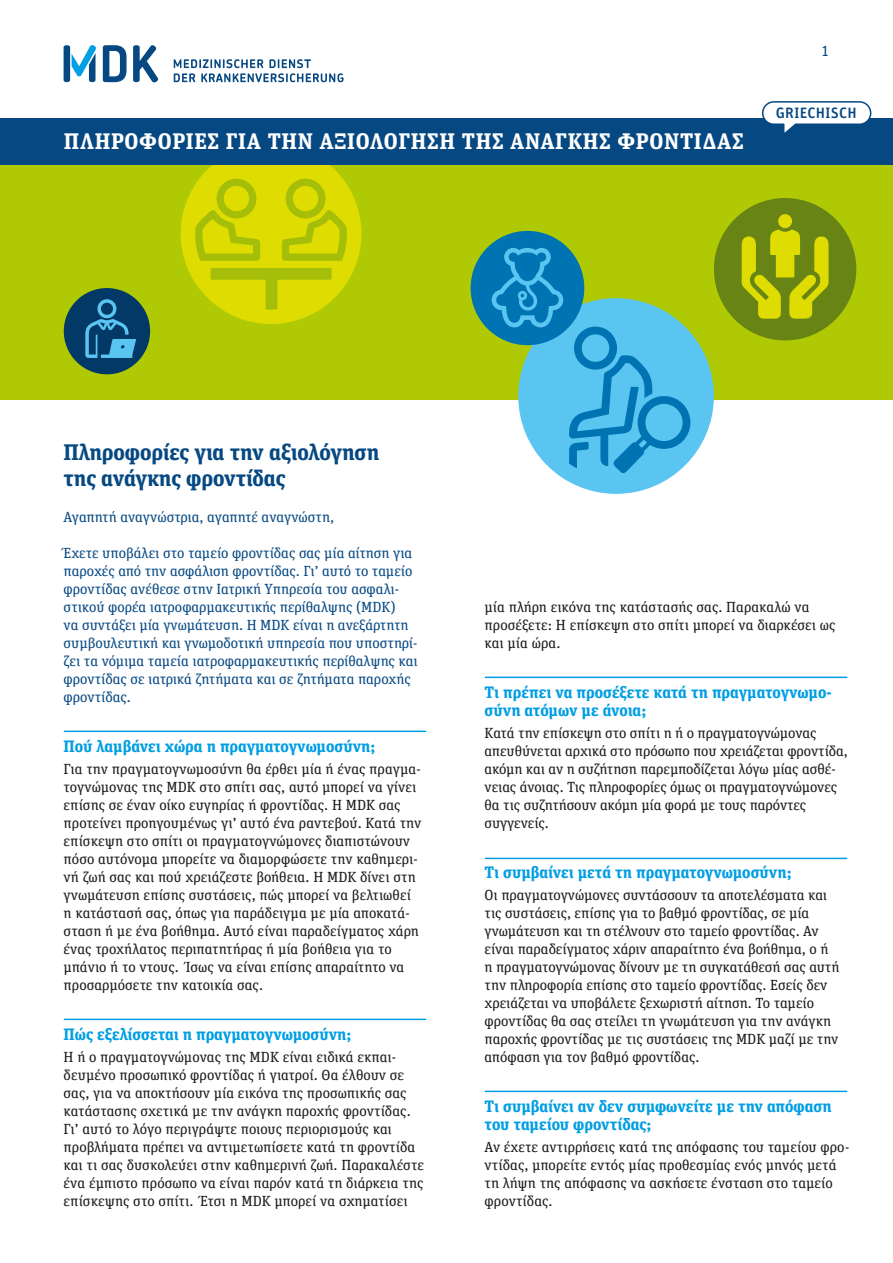
<style>
.page{position:relative;width:893px;height:1263px;background:#fff}
.page>*{position:absolute;margin:0;border:0;box-sizing:border-box;transform-origin:0 0}
.t1{font:700 22.5px "Unit Slab Pro";letter-spacing:.03em;color:#fff}
.t2{font:700 22.5px/25.5px "Unit Slab Pro";letter-spacing:-.01em;color:#064882}
.Absatzheadline{font:700 16.5px/18px "Unit Slab Pro";letter-spacing:-.005em;color:#009ee3}
.t3{font:500 15px "Unit Rounded Pro";letter-spacing:.01em;color:#064882}
.t4{font:14.7px/18px "Unit Slab Pro";letter-spacing:-.005em;color:#1a1a18}
.Einleser{font:14.7px/18px "Unit Slab Pro";letter-spacing:-.01em;color:#064882}
.t5{font:14.7px "Unit Rounded OT";color:#064882}
</style>
<div class="page">
<div style="left:0;top:164px;width:893px;height:236px;background:#afca05"></div>
<svg style="left:181px;top:165px;width:180px;height:159px"></svg>
<svg style="left:471px;top:198px;width:385px;height:296px"></svg>
<svg style="left:64px;top:288px;width:86px;height:86px"></svg>
<svg style="left:174px;top:59px;width:170px;height:23px"></svg>
<svg style="left:103px;top:45px;width:55px;height:37px"></svg>
<svg style="left:64px;top:45px;width:32px;height:37px"></svg>
<div style="left:0;top:118px;width:893px;height:47px;background:#064882"></div>
<hr style="left:64px;top:731px;width:362px;height:1px;background:#009ee3">
<hr style="left:64px;top:1019px;width:362px;height:1px;background:#009ee3">
<hr style="left:485px;top:677px;width:362px;height:1px;background:#009ee3">
<hr style="left:485px;top:858px;width:362px;height:1px;background:#009ee3">
<hr style="left:485px;top:1091px;width:362px;height:1px;background:#009ee3">
<div style="left:763px;top:102px;width:108px;height:22px;background:#fff;border-radius:11px"></div>
<div style="left:762px;top:101px;width:109px;height:24px;border:2px solid #064882;border-radius:11px"></div>
<p class="t5" style="left:821px;top:42px;width:10px">1</p>
<h1 class="t1" style="left:64px;top:125px;width:681px">ΠΛΗΡΟΦΟΡΙΕΣ ΓΙΑ ΤΗΝ ΑΞΙΟΛΟΓΗΣΗ ΤΗΣ ΑΝΑΓΚΗΣ ΦΡΟΝΤΙΔΑΣ</h1>
<p class="t3" style="left:776px;top:103px;width:82px">GRIECHISCH</p>
<h2 class="t2" style="left:64px;top:438px;width:317px">Πληροφορίες για την αξιολόγηση της ανάγκης φροντίδας</h2>
<p class="Einleser" style="left:64px;top:507px;width:272px">Αγαπητή αναγνώστρια, αγαπητέ αναγνώστη,</p>
<p class="Einleser" style="left:64px;top:543px;width:356px">Έχετε υποβάλει στο ταμείο φροντίδας σας μία αίτηση για παροχές από την ασφάλιση φροντίδας. Γι’ αυτό το ταμείο φροντίδας ανέθεσε στην Ιατρική Υπηρεσία του ασφαλι&shy;στικού φορέα ιατροφαρμακευτικής περίθαλψης (MDK)<br>να συντάξει μία γνωμάτευση. Η MDK είναι η ανεξάρτητη συμβουλευτική και γνωμοδοτική υπηρεσία που υποστηρί&shy;ζει τα νόμιμα ταμεία ιατροφαρμακευτικής περίθαλψης και φροντίδας σε ιατρικά ζητήματα και σε ζητήματα παροχής φροντίδας.</p>
<p class="Absatzheadline" style="left:64px;top:736px;width:313px">Πού λαμβάνει χώρα η πραγματογνωμοσύνη;</p>
<p class="t4" style="left:64px;top:759px;width:359px">Για την πραγματογνωμοσύνη θα έρθει μία ή ένας πραγμα&shy;τογνώμονας της MDK στο σπίτι σας, αυτό μπορεί να γίνει επίσης σε έναν οίκο ευγηρίας ή φροντίδας. Η MDK σας προτείνει προηγουμένως γι’ αυτό ένα ραντεβού. Κατά την επίσκεψη στο σπίτι οι πραγματογνώμονες διαπιστώνουν πόσο αυτόνομα μπορείτε να διαμορφώσετε την καθημερι&shy;νή ζωή σας και πού χρειάζεστε βοήθεια. Η MDK δίνει στη γνωμάτευση επίσης συστάσεις, πώς μπορεί να βελτιωθεί η κατάστασή σας, όπως για παράδειγμα με μία αποκατά&shy;σταση ή με ένα βοήθημα. Αυτό είναι παραδείγματος χάρη ένας τροχήλατος περιπατητήρας ή μία βοήθεια για το μπάνιο ή το ντους. Ίσως να είναι επίσης απαραίτητο να προσαρμόσετε την κατοικία σας.</p>
<p class="Absatzheadline" style="left:64px;top:1024px;width:290px">Πώς εξελίσσεται η πραγματογνωμοσύνη;</p>
<p class="t4" style="left:64px;top:1047px;width:362px">Η ή ο πραγματογνώμονας της MDK είναι ειδικά εκπαι&shy;δευμένο προσωπικό φροντίδας ή γιατροί. Θα έλθουν σε σας, για να αποκτήσουν μία εικόνα της προσωπικής σας κατάστασης σχετικά με την ανάγκη παροχής φροντίδας.<br>Γι’ αυτό το λόγο περιγράψτε ποιους περιορισμούς και προβλήματα πρέπει να αντιμετωπίσετε κατά τη φροντίδα και τι σας δυσκολεύει στην καθημερινή ζωή. Παρακαλέστε ένα έμπιστο πρόσωπο να είναι παρόν κατά τη διάρκεια της επίσκεψης στο σπίτι. Έτσι η MDK μπορεί να σχηματίσει</p>
<p class="t4" style="left:485px;top:597px;width:353px">μία πλήρη εικόνα της κατάστασής σας. Παρακαλώ να προσέξετε: Η επίσκεψη στο σπίτι μπορεί να διαρκέσει ως και μία ώρα.</p>
<p class="Absatzheadline" style="left:485px;top:682px;width:349px">Τι πρέπει να προσέξετε κατά τη πραγματογνωμο&shy;σύνη ατόμων με άνοια;</p>
<p class="t4" style="left:485px;top:723px;width:365px">Κατά την επίσκεψη στο σπίτι η ή ο πραγματογνώμονας απευθύνεται αρχικά στο πρόσωπο που χρειάζεται φροντίδα, ακόμη και αν η συζήτηση παρεμποδίζεται λόγω μίας ασθέ&shy;νειας άνοιας. Τις πληροφορίες όμως οι πραγματογνώμονες θα τις συζητήσουν ακόμη μία φορά με τους παρόντες συγγενείς.</p>
<p class="Absatzheadline" style="left:485px;top:862px;width:309px">Τι συμβαίνει μετά τη πραγματογνωμοσύνη;</p>
<p class="t4" style="left:485px;top:885px;width:356px">Οι πραγματογνώμονες συντάσσουν τα αποτελέσματα και τις συστάσεις, επίσης για το βαθμό φροντίδας, σε μία γνωμάτευση και τη στέλνουν στο ταμείο φροντίδας. Αν είναι παραδείγματος χάριν απαραίτητο ένα βοήθημα, ο ή η πραγματογνώμονας δίνουν με τη συγκατάθεσή σας αυτή την πληροφορία επίσης στο ταμείο φροντίδας. Εσείς δεν χρειάζεται να υποβάλετε ξεχωριστή αίτηση. Το ταμείο φροντίδας θα σας στείλει τη γνωμάτευση για την ανάγκη παροχής φροντίδας με τις συστάσεις της MDK μαζί με την απόφαση για τον βαθμό φροντίδας.</p>
<p class="Absatzheadline" style="left:485px;top:1096px;width:349px">Τι συμβαίνει αν δεν συμφωνείτε με την απόφαση του ταμείου φροντίδας;</p>
<p class="t4" style="left:485px;top:1137px;width:366px">Αν έχετε αντιρρήσεις κατά της απόφασης του ταμείου φρο&shy;ντίδας, μπορείτε εντός μίας προθεσμίας ενός μηνός μετά τη λήψη της απόφασης να ασκήσετε ένσταση στο ταμείο φροντίδας.</p>
</div>
